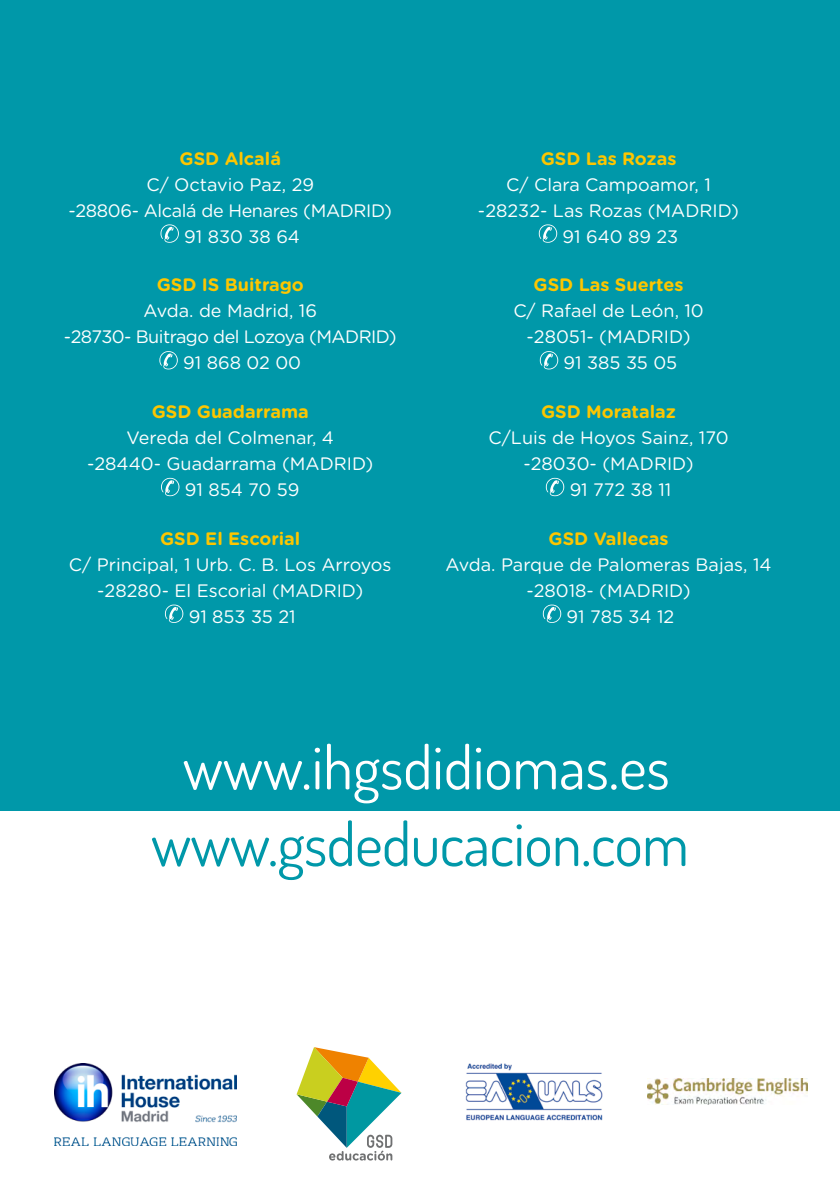
<style>
.page{position:relative;width:840px;height:1191px;background:#fff}
.page>*{position:absolute;margin:0;border:0;box-sizing:border-box;transform-origin:0 0}
.t1{font:60px "Dosis";letter-spacing:-.01em;color:#0098a9}
.t2{font:60px "Dosis";color:#fff}
.t3{font:18px "Gotham Rounded";color:#fff}
.t4{font:700 18px "Gotham Rounded";color:#fdc600}
.t5{font:18px "Gotham Rounded";letter-spacing:-.03em;color:#fff}
.t6{font:18px "Gotham Rounded";letter-spacing:-.02em;color:#fff}
</style>
<div class="page">
<div style="left:0;top:0;width:839px;height:1188px;background:#0098a9"></div>
<div style="left:0;top:811px;width:839px;height:380px;background:#fff"></div>
<img style="left:465px;top:1063px;width:138px;height:57px">
<svg style="left:160px;top:224px;width:19px;height:19px"></svg>
<svg style="left:159px;top:351px;width:19px;height:18px"></svg>
<svg style="left:161px;top:478px;width:18px;height:18px"></svg>
<svg style="left:165px;top:604px;width:18px;height:19px"></svg>
<svg style="left:538px;top:224px;width:19px;height:19px"></svg>
<svg style="left:539px;top:351px;width:19px;height:18px"></svg>
<svg style="left:545px;top:478px;width:19px;height:18px"></svg>
<svg style="left:542px;top:604px;width:19px;height:19px"></svg>
<img style="left:54px;top:1063px;width:182px;height:82px">
<svg style="left:296px;top:1047px;width:105px;height:113px"></svg>
<img style="left:647px;top:1078px;width:160px;height:26px">
<p class="t4" style="left:179px;top:145px;width:103px">GSD Alcalá</p>
<p class="t3" style="left:146px;top:172px;width:169px">C/ Octavio Paz, 29</p>
<p class="t6" style="left:68px;top:198px;width:325px">-28806- Alcalá de Henares (MADRID)</p>
<p class="t3" style="left:184px;top:224px;width:117px">91 830 38 64</p>
<p class="t4" style="left:157px;top:272px;width:149px">GSD IS Buitrago</p>
<p class="t3" style="left:143px;top:299px;width:175px">Avda. de Madrid, 16</p>
<p class="t5" style="left:64px;top:325px;width:334px">-28730- Buitrago del Lozoya (MADRID)</p>
<p class="t3" style="left:183px;top:351px;width:119px">91 868 02 00</p>
<p class="t4" style="left:152px;top:398px;width:158px">GSD Guadarrama</p>
<p class="t3" style="left:126px;top:425px;width:209px">Vereda del Colmenar, 4</p>
<p class="t3" style="left:87px;top:451px;width:287px">-28440- Guadarrama (MADRID)</p>
<p class="t3" style="left:185px;top:477px;width:116px">91 854 70 59</p>
<p class="t4" style="left:160px;top:525px;width:142px">GSD El Escorial</p>
<p class="t3" style="left:69px;top:552px;width:324px">C/ Principal, 1 Urb. C. B. Los Arroyos</p>
<p class="t3" style="left:97px;top:578px;width:267px">-28280- El Escorial (MADRID)</p>
<p class="t3" style="left:189px;top:604px;width:108px">91 853 35 21</p>
<p class="t4" style="left:540px;top:145px;width:137px">GSD Las Rozas</p>
<p class="t3" style="left:506px;top:172px;width:206px">C/ Clara Campoamor, 1</p>
<p class="t3" style="left:477px;top:198px;width:262px">-28232- Las Rozas (MADRID)</p>
<p class="t3" style="left:562px;top:224px;width:117px">91 640 89 23</p>
<p class="t4" style="left:533px;top:272px;width:151px">GSD Las Suertes</p>
<p class="t3" style="left:513px;top:299px;width:192px">C/ Rafael de León, 10</p>
<p class="t3" style="left:526px;top:325px;width:165px">-28051- (MADRID)</p>
<p class="t3" style="left:563px;top:351px;width:115px">91 385 35 05</p>
<p class="t4" style="left:541px;top:398px;width:136px">GSD Moratalaz</p>
<p class="t3" style="left:488px;top:425px;width:241px">C/Luis de Hoyos Sainz, 170</p>
<p class="t3" style="left:523px;top:451px;width:172px">-28030- (MADRID)</p>
<p class="t3" style="left:569px;top:477px;width:103px">91 772 38 11</p>
<p class="t4" style="left:548px;top:525px;width:121px">GSD Vallecas</p>
<p class="t3" style="left:445px;top:552px;width:327px">Avda. Parque de Palomeras Bajas, 14</p>
<p class="t3" style="left:526px;top:578px;width:165px">-28018- (MADRID)</p>
<p class="t3" style="left:566px;top:604px;width:109px">91 785 34 12</p>
<h1 class="t2" style="left:183px;top:728px;width:488px">www.ihgsdidiomas.es</h1>
<h1 class="t1" style="left:151px;top:804px;width:539px">www.gsdeducacion.com</h1>
</div>
